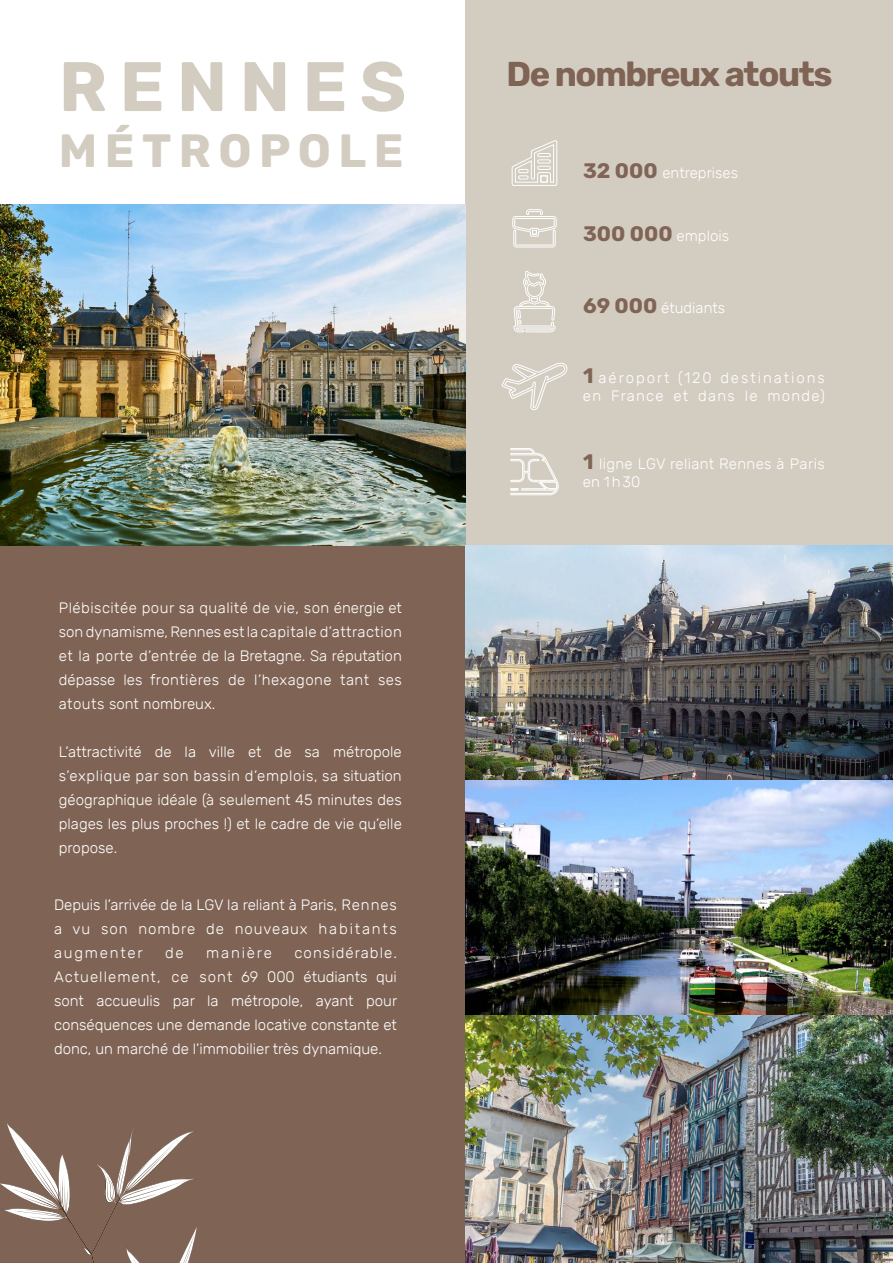
<style>
.page{position:relative;width:893px;height:1263px;background:#fff}
.page>*{position:absolute;margin:0;border:0;box-sizing:border-box;transform-origin:0 0}
.t1{font:700 69.9px "Rubik";letter-spacing:.18em;color:#d3ccc1}
.t2{font:700 46.5px "Rubik";letter-spacing:.16em;color:#d3ccc1}
.t3{font:700 34.5px "Rubik";letter-spacing:-.04em;color:#7f6354}
.t4{font:300 15px/24px "Rubik";letter-spacing:.01em;color:#fff;text-align:justify}
.t5{font:300 15px/18px "Rubik";letter-spacing:.13em;color:#fff}
.t6{font:300 15px "Rubik";letter-spacing:.12em;color:#fff}
.s1{font-weight:700;font-size:21px;color:#806455}
</style>
<div class="page">
<div style="left:0;top:545px;width:893px;height:718px;background:#7f6354"></div>
<div style="left:466px;top:0;width:427px;height:548px;background:#d3ccc1"></div>
<img style="left:0;top:205px;width:466px;height:340px">
<svg style="left:501px;top:362px;width:67px;height:48px"></svg>
<svg style="left:512px;top:209px;width:45px;height:39px"></svg>
<svg style="left:513px;top:271px;width:43px;height:62px"></svg>
<svg style="left:511px;top:140px;width:47px;height:46px"></svg>
<svg style="left:510px;top:448px;width:49px;height:47px"></svg>
<img style="left:466px;top:545px;width:427px;height:718px">
<svg style="left:0;top:1123px;width:197px;height:140px"></svg>
<h1 class="t1" style="left:59px;top:46px;width:349px">RENNES</h1>
<h2 class="t2" style="left:59px;top:124px;width:346px">MÉTROPOLE</h2>
<p class="t4" style="left:59px;top:596px;width:344px">Plébiscitée pour sa qualité de vie, son énergie et son dynamisme, Rennes est la capitale d’attraction et la porte d’entrée de la Bretagne. Sa réputation dépasse les frontières de l’hexagone tant ses atouts sont nombreux.</p>
<p class="t4" style="left:59px;top:740px;width:344px">L’attractivité de la ville et de sa métropole s’explique par son bassin d’emplois, sa situation géographique idéale (à seulement 45 minutes des plages les plus proches !) et le cadre de vie qu’elle propose.</p>
<p class="t4" style="left:54px;top:893px;width:344px">Depuis l’arrivée de la LGV la reliant à Paris, Rennes a vu son nombre de nouveaux habitants augmenter</p>
<p class="t4" style="left:54px;top:941px;width:345px;text-indent:240px">considérable.<br>Actuellement, ce sont 69 000 étudiants qui sont accueulis par la métropole, ayant pour conséquences une demande locative constante et donc, un marché de l’immobilier très dynamique.</p>
<p class="t4" style="left:165px;top:941px;width:20px">de</p>
<p class="t6" style="left:206px;top:945px;width:67px">manière</p>
<h3 class="t3" style="left:506px;top:54px;width:328px">De nombreux atouts</h3>
<p class="t4" style="left:583px;top:161px;width:157px"><span class="s1">32 000</span> entreprises</p>
<p class="t4" style="left:583px;top:224px;width:148px"><span class="s1">300 000</span> emplois</p>
<p class="t4" style="left:583px;top:296px;width:144px"><span class="s1">69 000</span> étudiants</p>
<p class="t5" style="left:583px;top:370px;width:243px"><span class="s1">1</span> aéroport (120 destinations en France et dans le monde)</p>
<p class="t4" style="left:583px;top:455px;width:243px;line-height:18px"><span class="s1">1</span> ligne LGV reliant Rennes à Paris en 1h30</p>
</div>
